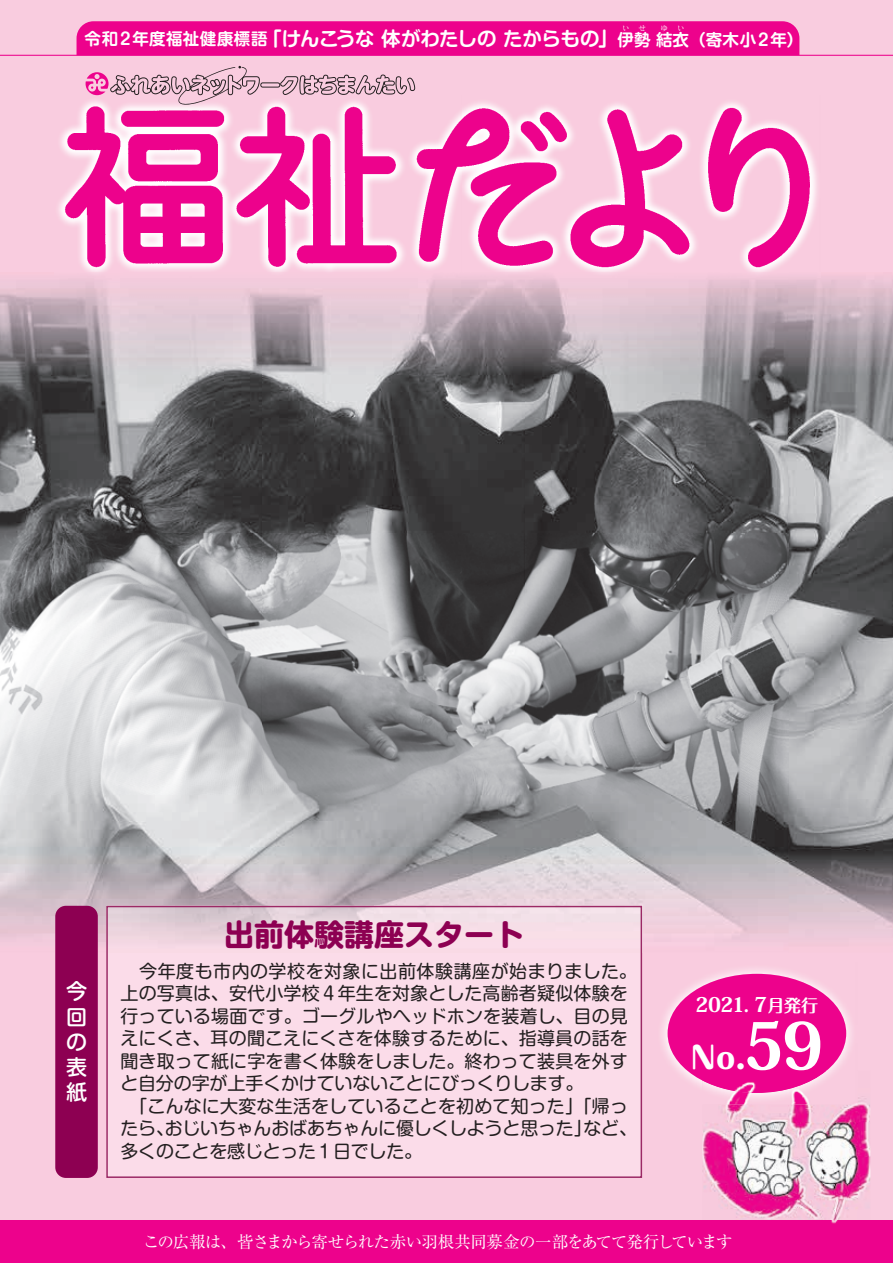
<style>
.page{position:relative;width:893px;height:1263px;background:#f9ccdf}
.page>*{position:absolute;margin:0;border:0;box-sizing:border-box;transform-origin:0 0}
.t1{font:800 64.5px "Koz Min Pro";color:#fff}
.t2{font:700 30px "Shin M Go Pro";color:#8d0052}
.t3{font:800 30px "Maru Fo Pro";color:#fff}
.t4{font:500 21px/25.2px "Shin M Go Pro";color:#fff;text-align:justify}
.t5{font:800 20.25px "Koz Min Pro";color:#fff}
.t6{font:700 19.5px "Shin M Go Pro De";letter-spacing:-.025em;color:#fff}
.t7{font:18px "Shin M Go Pro";letter-spacing:.01em;color:#231f20}
.t8{font:18px "Shin M Go Pro";letter-spacing:-.01em;color:#231f20}
.t9{font:18px/22.5px "Shin M Go Pro";letter-spacing:-.015em;color:#231f20}
.t10{font:700 17.25px "Maru Fo Pro";color:#fff}
.t11{font:16.5px "Ryumin Pro";letter-spacing:-.055em;color:#fff}
.t12{font:700 16.5px "Shin M Go Pro De";color:#fff}
.t13{font:700 16.5px "Shin M Go Pro De";letter-spacing:.025em;color:#fff}
.t14{font:700 7.5px "Shin M Go Pro De";color:#fff}
.s1{font-family:"Maru Fo Pro";font-size:30px}
</style>
<div class="page">
<img style="left:0;top:279px;width:262px;height:516px">
<img style="left:262px;top:277px;width:526px;height:518px">
<img style="left:788px;top:278px;width:105px;height:662px">
<img style="left:0;top:795px;width:789px;height:148px">
<div style="left:55px;top:906px;width:43px;height:272px;background:#8d0052;border-radius:11px"></div>
<div style="left:106px;top:952px;width:536px;height:226px;background:#fbdce9"></div>
<hr style="left:106px;top:952px;width:536px;height:1px;background:#f9dae5">
<img style="left:109px;top:909px;width:530px;height:43px">
<div style="left:106px;top:906px;width:536px;height:272px;border:2px solid #9b2965"></div>
<img style="left:662px;top:969px;width:190px;height:118px">
<div style="left:668px;top:974px;width:178px;height:119px;background:#ed028c;border-radius:50%"></div>
<div style="left:77px;top:21px;width:722px;height:34px;background:#ed028c"></div>
<img style="left:58px;top:102px;width:759px;height:171px">
<div style="left:0;top:1220px;width:893px;height:43px;background:#ed028c"></div>
<hr style="left:0;top:55px;width:893px;height:1px;background:#ed028c">
<img style="left:702px;top:1097px;width:168px;height:127px">
<img style="left:702px;top:1071px;width:156px;height:33px">
<img style="left:702px;top:1071px;width:124px;height:22px">
<svg style="left:86px;top:66px;width:329px;height:40px"></svg>
<p class="t6" style="left:262px;top:22px;width:357px">「けんこうな体がわたしのたからもの」</p>
<p class="t13" style="left:85px;top:25px;width:184px">令和２年度福祉健康標語</p>
<p class="t14" style="left:622px;top:22px;width:9px">い</p>
<p class="t14" style="left:639px;top:22px;width:9px">せ</p>
<p class="t14" style="left:661px;top:22px;width:9px">ゆ</p>
<p class="t14" style="left:677px;top:22px;width:9px">い</p>
<p class="t12" style="left:618px;top:26px;width:187px">伊勢結衣（寄木小２年(</p>
<p class="t4" style="left:66px;top:976px;width:22px">今回の表紙</p>
<h2 class="t2" style="left:224px;top:910px;width:301px">出前体験講座スタート</h2>
<p class="t7" style="left:121px;top:956px;width:518px">　今年度も市内の学校を対象に出前体験講座が始まりました。</p>
<p class="t7" style="left:121px;top:979px;width:509px">上の写真は、安代小学校４年生を対象とした高齢者疑似体験を</p>
<p class="t7" style="left:121px;top:1001px;width:509px">行っている場面です。ゴーグルやヘッドホンを装着し、目の見</p>
<p class="t7" style="left:120px;top:1024px;width:509px">えにくさ、耳の聞こえにくさを体験するために、指導員の話を</p>
<p class="t7" style="left:120px;top:1046px;width:509px">聞き取って紙に字を書く体験をしました。終わって装具を外す</p>
<p class="t8" style="left:120px;top:1069px;width:465px">と自分の字が上手くかけていないことにびっくりします。</p>
<p class="t7" style="left:121px;top:1091px;width:509px">　「こんなに大変な生活をしていることを初めて知った」「帰っ</p>
<p class="t7" style="left:583px;top:1114px;width:55px">など、</p>
<p class="t8" style="left:165px;top:1114px;width:428px">おじいちゃんおばあちゃんに優しくしようと思った」</p>
<p class="t9" style="left:120px;top:1115px;width:303px">たら、<br>多くのことを感じとった１日でした。</p>
<p class="t10" style="left:767px;top:991px;width:52px">月発行</p>
<p class="t5" style="left:695px;top:990px;width:77px">2021.７</p>
<h1 class="t1" style="left:735px;top:998px;width:90px"><span class="s1">.</span>59</h1>
<h2 class="t3" style="left:690px;top:1034px;width:47px">No</h2>
<p class="t11" style="left:143px;top:1229px;width:591px">この広報は、皆さまから寄せられた赤い羽根共同募金の一部をあてて発行しています</p>
</div>
